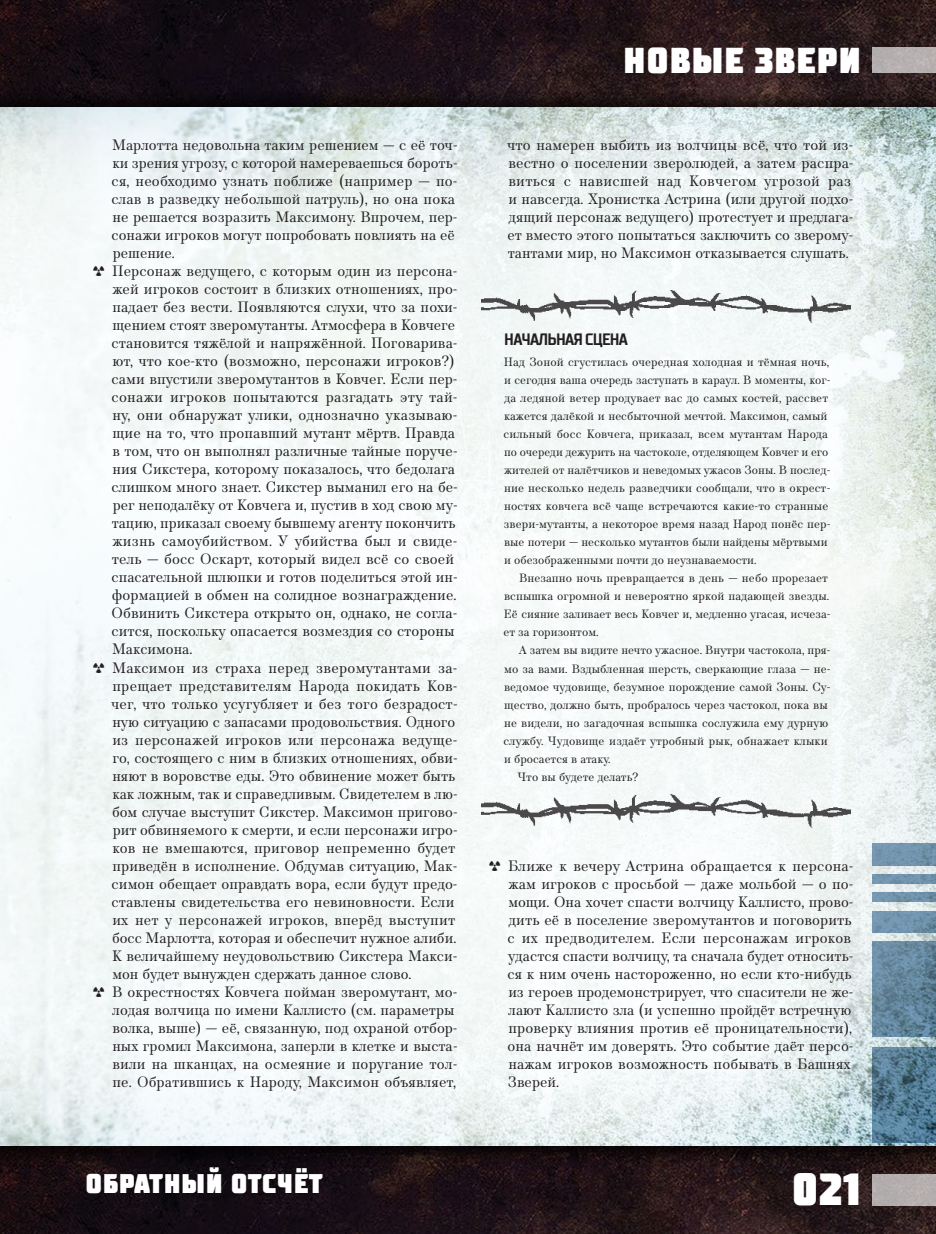
<style>
.page{position:relative;width:936px;height:1234px;background:#fff}
.page>*{position:absolute;margin:0;border:0;box-sizing:border-box;transform-origin:0 0}
.t1{font:900 45px "TT Supermolot Condensed";color:#fff}
.t2{font:900 36px "TT Supermolot Condensed";color:#fff}
.t3{font:900 27px "TT Supermolot Condensed";letter-spacing:.015em;color:#fff}
.t4{font:700 16.5px "TT Supermolot Condensed";letter-spacing:-.045em;color:#231f20}
.t5{font:15px/18px "TT Barrels";letter-spacing:.005em;color:#231f20}
.t6{font:12px/18px "TT Barrels";letter-spacing:.005em;color:#231f20}
.s1{font-family:"workingsignstfb";font-size:12px}
</style>
<div class="page">
<img style="left:0;top:109px;width:935px;height:1028px">
<div style="left:0;top:0;width:935px;height:109px;background:#231f20;opacity:.75"></div>
<div style="left:0;top:0;width:13px;height:109px;background:#231f20;opacity:.75"></div>
<div style="left:0;top:1137px;width:935px;height:96px;background:#231f20;opacity:.75"></div>
<div style="left:0;top:1137px;width:13px;height:96px;background:#231f20;opacity:.75"></div>
<svg style="left:872px;top:843px;width:63px;height:22px"></svg>
<svg style="left:872px;top:874px;width:63px;height:10px"></svg>
<svg style="left:872px;top:891px;width:63px;height:10px"></svg>
<svg style="left:872px;top:911px;width:63px;height:21px"></svg>
<svg style="left:872px;top:940px;width:63px;height:96px;background:#64869c"></svg>
<svg style="left:872px;top:1047px;width:63px;height:95px;background:#527991"></svg>
<div style="left:872px;top:1173px;width:63px;height:32px;background:#b3aeae"></div>
<div style="left:872px;top:47px;width:63px;height:26px;background:#b5afaf"></div>
<img style="left:481px;top:283px;width:369px;height:41px">
<img style="left:481px;top:787px;width:369px;height:41px">
<p class="t5" style="left:112px;top:136px;width:347px">Марлотта недовольна таким решением — с её точ‑</p>
<p class="t5" style="left:112px;top:154px;width:346px">ки зрения угрозу, с которой намереваешься бороть‑</p>
<p class="t5" style="left:112px;top:172px;width:347px">ся, необходимо узнать поближе (например — по‑</p>
<p class="t5" style="left:112px;top:190px;width:345px">слав в разведку небольшой патруль), но она пока</p>
<p class="t5" style="left:112px;top:208px;width:346px">не решается возразить Максимону. Впрочем, пер‑</p>
<p class="t5" style="left:112px;top:226px;width:345px">сонажи игроков могут попробовать повлиять на её</p>
<p class="t5" style="left:113px;top:244px;width:64px">решение.</p>
<p class="t5" style="left:94px;top:262px;width:365px"><span class="s1">/</span> Персонаж ведущего, с которым один из персона‑</p>
<p class="t5" style="left:112px;top:280px;width:346px">жей игроков состоит в близких отношениях, про‑</p>
<p class="t5" style="left:112px;top:298px;width:346px">падает без вести. Появляются слухи, что за похи‑</p>
<p class="t5" style="left:112px;top:316px;width:344px">щением стоят зверомутанты. Атмосфера в Ковчеге</p>
<p class="t5" style="left:112px;top:334px;width:347px">становится тяжёлой и напряжённой. Поговарива‑</p>
<p class="t5" style="left:112px;top:352px;width:343px">ют, что кое‑кто (возможно, персонажи игроков?)</p>
<p class="t5" style="left:112px;top:370px;width:347px">сами впустили зверомутантов в Ковчег. Если пер‑</p>
<p class="t5" style="left:112px;top:388px;width:347px">сонажи игроков попытаются разгадать эту тай‑</p>
<p class="t5" style="left:112px;top:406px;width:346px">ну, они обнаружат улики, однозначно указываю‑</p>
<p class="t5" style="left:112px;top:424px;width:344px">щие на то, что пропавший мутант мёртв. Правда</p>
<p class="t5" style="left:112px;top:442px;width:346px">в том, что он выполнял различные тайные поруче‑</p>
<p class="t5" style="left:112px;top:460px;width:344px">ния Сикстера, которому показалось, что бедолага</p>
<p class="t5" style="left:112px;top:478px;width:347px">слишком много знает. Сикстер выманил его на бе‑</p>
<p class="t5" style="left:113px;top:496px;width:346px">рег неподалёку от Ковчега и, пустив в ход свою му‑</p>
<p class="t5" style="left:112px;top:514px;width:345px">тацию, приказал своему бывшему агенту покончить</p>
<p class="t5" style="left:112px;top:532px;width:346px">жизнь самоубийством. У убийства был и свиде‑</p>
<p class="t5" style="left:112px;top:550px;width:344px">тель — босс Оскарт, который видел всё со своей</p>
<p class="t5" style="left:112px;top:568px;width:347px">спасательной шлюпки и готов поделиться этой ин‑</p>
<p class="t5" style="left:112px;top:586px;width:346px">формацией в обмен на солидное вознаграждение.</p>
<p class="t5" style="left:112px;top:604px;width:347px">Обвинить Сикстера открыто он, однако, не согла‑</p>
<p class="t5" style="left:112px;top:622px;width:344px">сится, поскольку опасается возмездия со стороны</p>
<p class="t5" style="left:112px;top:640px;width:82px">Максимона.</p>
<p class="t5" style="left:94px;top:658px;width:365px"><span class="s1">/</span> Максимон из страха перед зверомутантами за‑</p>
<p class="t5" style="left:112px;top:676px;width:346px">прещает представителям Народа покидать Ков‑</p>
<p class="t5" style="left:111px;top:694px;width:348px">чег, что только усугубляет и без того безрадост‑</p>
<p class="t5" style="left:112px;top:712px;width:344px">ную ситуацию с запасами продовольствия. Одного</p>
<p class="t5" style="left:112px;top:730px;width:346px">из персонажей игроков или персонажа ведуще‑</p>
<p class="t5" style="left:112px;top:748px;width:346px">го, состоящего с ним в близких отношениях, обви‑</p>
<p class="t5" style="left:112px;top:766px;width:344px">няют в воровстве еды. Это обвинение может быть</p>
<p class="t5" style="left:112px;top:784px;width:346px">как ложным, так и справедливым. Свидетелем в лю‑</p>
<p class="t5" style="left:112px;top:802px;width:347px">бом случае выступит Сикстер. Максимон пригово‑</p>
<p class="t5" style="left:113px;top:820px;width:346px">рит обвиняемого к смерти, и если персонажи игро‑</p>
<p class="t5" style="left:112px;top:838px;width:344px">ков не вмешаются, приговор непременно будет</p>
<p class="t5" style="left:112px;top:856px;width:346px">приведён в исполнение. Обдумав ситуацию, Мак‑</p>
<p class="t5" style="left:112px;top:874px;width:347px">симон обещает оправдать вора, если будут предо‑</p>
<p class="t5" style="left:112px;top:892px;width:344px">ставлены свидетельства его невиновности. Если</p>
<p class="t5" style="left:112px;top:910px;width:344px">их нет у персонажей игроков, вперёд выступит</p>
<p class="t5" style="left:112px;top:928px;width:346px">босс Марлотта, которая и обеспечит нужное алиби.</p>
<p class="t5" style="left:112px;top:946px;width:347px">К величайшему неудовольствию Сикстера Макси‑</p>
<p class="t5" style="left:112px;top:964px;width:301px">мон будет вынужден сдержать данное слово.</p>
<p class="t5" style="left:94px;top:982px;width:365px"><span class="s1">/</span> В окрестностях Ковчега пойман зверомутант, мо‑</p>
<p class="t5" style="left:113px;top:1000px;width:343px">лодая волчица по имени Каллисто (см. параметры</p>
<p class="t5" style="left:112px;top:1018px;width:346px">волка, выше) — её, связанную, под охраной отбор‑</p>
<p class="t5" style="left:112px;top:1036px;width:346px">ных громил Максимона, заперли в клетке и выста‑</p>
<p class="t5" style="left:112px;top:1054px;width:346px">вили на шканцах, на осмеяние и поругание тол‑</p>
<p class="t5" style="left:112px;top:1072px;width:345px">пе. Обратившись к Народу, Максимон объявляет,</p>
<h2 class="t2" style="left:623px;top:38px;width:49px">Новы</h2>
<h2 class="t2" style="left:724px;top:38px;width:138px">е звери</h2>
<p class="t5" style="left:507px;top:136px;width:348px">что намерен выбить из волчицы всё, что той из‑ вестно о поселении зверолюдей, а затем распра‑ виться с нависшей над Ковчегом угрозой раз и навсегда. Хронистка Астрина (или другой подхо‑ дящий персонаж ведущего) протестует и предлага‑ ет вместо этого попытаться заключить со зверому‑ тантами мир, но Максимон отказывается слушать.</p>
<p class="t4" style="left:504px;top:330px;width:125px">НАЧАЛЬНАЯ СЦЕНА</p>
<p class="t6" style="left:503px;top:353px;width:328px">Над Зоной сгустилась очередная холодная и тёмная ночь, и сегодня ваша очередь заступать в караул. В моменты, ког‑ да ледяной ветер продувает вас до самых костей, рассвет кажется далёкой и несбыточной мечтой. Максимон, самый сильный босс Ковчега, приказал, всем мутантам Народа по очереди дежурить на частоколе, отделяющем Ковчег и его жителей от налётчиков и неведомых ужасов Зоны. В послед‑ ние несколько недель разведчики сообщали, что в окрест‑ ностях ковчега всё чаще встречаются какие‑то странные звери-мутанты, а некоторое время назад Народ понёс пер‑ вые потери — несколько мутантов были найдены мёртвыми и обезображенными почти до неузнаваемости.</p>
<p class="t6" style="left:503px;top:569px;width:328px;text-indent:15px">Внезапно ночь превращается в день — небо прорезает вспышка огромной и невероятно яркой падающей звезды.<br>Её сияние заливает весь Ковчег и, медленно угасая, исчеза‑ ет за горизонтом.</p>
<p class="t6" style="left:518px;top:641px;width:313px">А затем вы видите нечто ужасное. Внутри частокола, пря‑</p>
<p class="t6" style="left:504px;top:659px;width:328px">мо за вами. Вздыбленная шерсть, сверкающие глаза — не‑</p>
<p class="t6" style="left:504px;top:677px;width:328px">ведомое чудовище, безумное порождение самой Зоны. Су‑</p>
<p class="t6" style="left:504px;top:695px;width:325px">щество, должно быть, пробралось через частокол, пока вы</p>
<p class="t6" style="left:504px;top:713px;width:325px">не видели, но загадочная вспышка сослужила ему дурную</p>
<p class="t6" style="left:503px;top:731px;width:325px">службу. Чудовище издаёт утробный рык, обнажает клыки</p>
<p class="t6" style="left:504px;top:749px;width:108px">и бросается в атаку.</p>
<p class="t6" style="left:517px;top:767px;width:122px">Что вы будете делать?</p>
<p class="t5" style="left:507px;top:856px;width:347px;text-indent:-18px"><span class="s1">/</span> Ближе к вечеру Астрина обращается к персона‑ жам игроков с просьбой — даже мольбой — о по‑ мощи. Она хочет спасти волчицу Каллисто, прово‑ дить её в поселение зверомутантов и поговорить с их предводителем. Если персонажам игроков удастся спасти волчицу, та сначала будет относить‑ ся к ним очень настороженно, но если кто‑нибудь из героев продемонстрирует, что спасители не же‑ лают Каллисто зла (и успешно пройдёт встречную проверку влияния против её проницательности), она начнёт им доверять. Это событие даёт персо‑ нажам игроков возможность побывать в Башнях Зверей.</p>
<h3 class="t3" style="left:86px;top:1167px;width:239px">ОБРАТНЫЙ ОТСЧЁТ</h3>
<h1 class="t1" style="left:791px;top:1162px;width:71px">021</h1>
</div>
